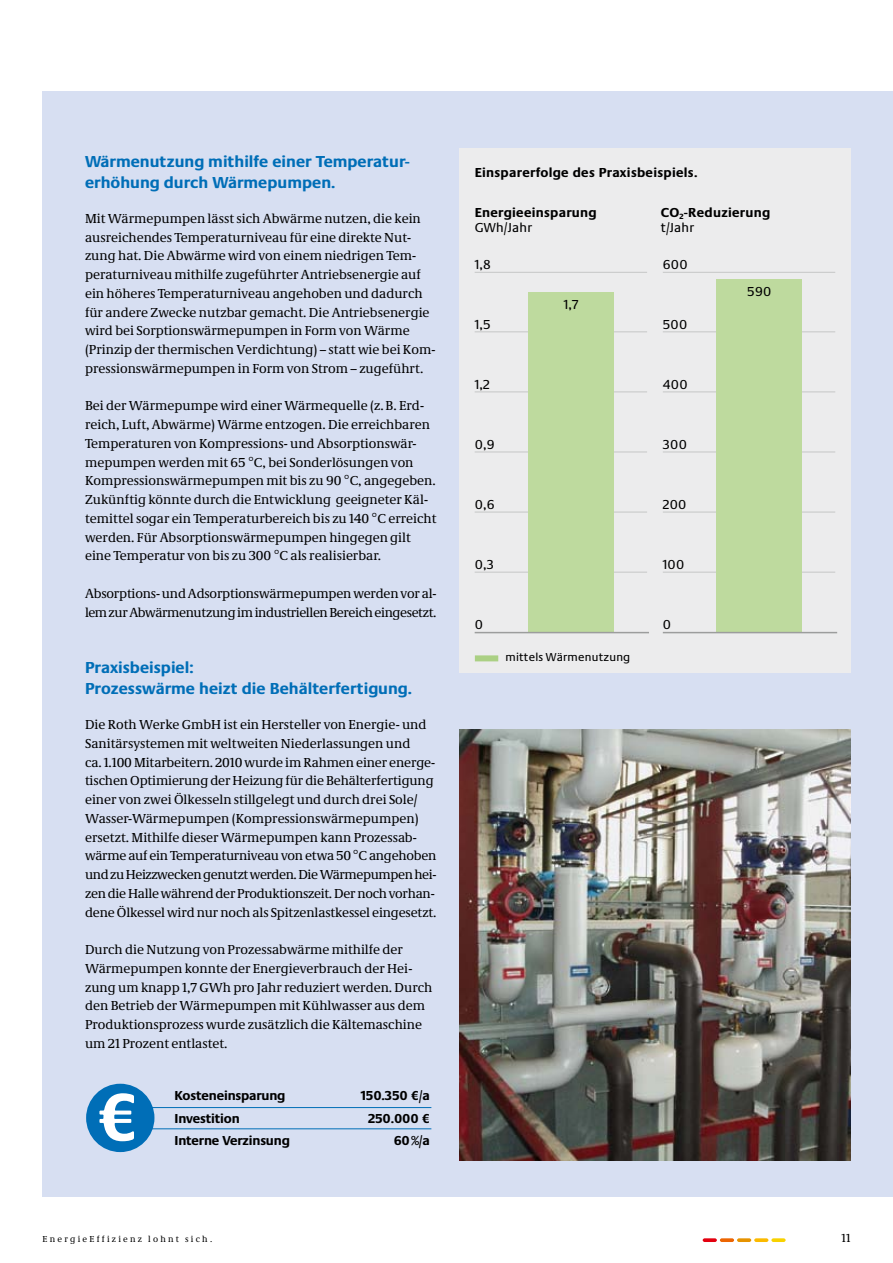
<style>
.page{position:relative;width:893px;height:1263px;background:#fff}
.page>*{position:absolute;margin:0;border:0;box-sizing:border-box;transform-origin:0 0}
.t1{font:700 70.2px "Neue Praxis";color:#fff}
.t2{font:700 16.5px/21px "Neue Praxis";color:#006eb7}
.t3{font:13.5px/18.8px "Neue Demos";color:#000}
.t4{font:13.5px/18.8px "Neue Demos";letter-spacing:-.02em;color:#000}
.t5{font:700 13.5px/15px "Neue Praxis";letter-spacing:.02em;color:#000}
.t6{font:13.5px "Neue Praxis";color:#000}
.t7{font:700 13.5px "Neue Praxis";letter-spacing:-.015em;color:#000}
.t8{font:12px "Neue Praxis";letter-spacing:.02em;color:#000}
.t9{font:12px "Neue Demos";color:#000}
.t10{font:9px "Neue Demos";letter-spacing:.25em;color:#000}
.s1{font-weight:400}
</style>
<div class="page">
<svg style="left:720px;top:1238px;width:14px;height:4px"></svg>
<svg style="left:703px;top:1238px;width:14px;height:4px"></svg>
<svg style="left:771px;top:1238px;width:15px;height:4px"></svg>
<svg style="left:754px;top:1238px;width:14px;height:4px"></svg>
<svg style="left:737px;top:1238px;width:14px;height:4px"></svg>
<div style="left:43px;top:91px;width:849px;height:1106px;background:#d7dff2"></div>
<img style="left:459px;top:729px;width:391px;height:431px">
<div style="left:86px;top:1084px;width:68px;height:68px;background:#006eb7;border-radius:50%"></div>
<hr style="left:151px;top:1107px;width:280px;height:1px;background:#006eb7">
<hr style="left:151px;top:1128px;width:280px;height:1px;background:#006eb7">
<div style="left:459px;top:148px;width:391px;height:524px;background:#ececed"></div>
<div style="left:475px;top:655px;width:23px;height:6px;background:#abd084"></div>
<hr style="left:475px;top:392px;width:172px;height:1px;background:#c5c6c6">
<hr style="left:475px;top:452px;width:172px;height:1px;background:#c5c6c6">
<hr style="left:475px;top:512px;width:172px;height:1px;background:#c5c6c6">
<hr style="left:475px;top:572px;width:172px;height:1px;background:#c5c6c6">
<hr style="left:475px;top:332px;width:172px;height:1px;background:#c5c6c6">
<hr style="left:663px;top:392px;width:172px;height:1px;background:#c5c6c6">
<hr style="left:663px;top:452px;width:172px;height:1px;background:#c5c6c6">
<hr style="left:663px;top:512px;width:172px;height:1px;background:#c5c6c6">
<hr style="left:663px;top:572px;width:172px;height:1px;background:#c5c6c6">
<hr style="left:663px;top:332px;width:172px;height:1px;background:#c5c6c6">
<div style="left:717px;top:279px;width:85px;height:354px;background:#beda9e"></div>
<hr style="left:663px;top:632px;width:174px;height:1px;background:#9c9d9d">
<div style="left:529px;top:292px;width:85px;height:341px;background:#beda9e"></div>
<hr style="left:475px;top:632px;width:174px;height:1px;background:#9c9d9d">
<hr style="left:475px;top:272px;width:172px;height:1px;background:#c5c6c6">
<hr style="left:663px;top:272px;width:172px;height:1px;background:#c5c6c6">
<p class="t2" style="left:85px;top:150px;width:326px">Wärmenutzung mithilfe einer Temperatur&shy;erhöhung durch Wärmepumpen.</p>
<p class="t3" style="left:85px;top:209px;width:352px">Mit Wärmepumpen lässt sich Abwärme nutzen, die kein ausreichendes Temperaturniveau für eine direkte Nut&shy;zung hat. Die Abwärme wird von einem niedrigen Tem&shy;peraturniveau mithilfe zugeführter Antriebsenergie auf ein höheres Temperaturniveau angehoben und dadurch für andere Zwecke nutzbar gemacht. Die Antriebsenergie wird bei Sorptionswärmepumpen in Form von Wärme (Prinzip der thermischen Verdichtung) – statt wie bei Kom&shy;pressionswärmepumpen in Form von Strom – zugeführt.</p>
<p class="t3" style="left:85px;top:396px;width:353px">Bei der Wärmepumpe wird einer Wärmequelle (z.B. Erd&shy;reich, Luft, Abwärme) Wärme entzogen. Die erreichbaren Temperaturen von Kompressions- und Absorptionswär&shy;mepumpen werden mit 65 °C, bei Sonderlösungen von Kompressionswärmepumpen mit bis zu 90 °C, angegeben.<br>Zukünftig könnte durch die Entwicklung geeigneter Käl&shy;temittel sogar ein Temperaturbereich bis zu 140 °C erreicht werden. Für Absorptionswärmepumpen hingegen gilt eine Temperatur von bis zu 300 °C als realisierbar.</p>
<p class="t4" style="left:85px;top:584px;width:353px">Absorptions- und Adsorptionswärmepumpen werden vor al&shy;lem zur Abwärmenutzung im industriellen Bereich eingesetzt.</p>
<p class="t2" style="left:85px;top:657px;width:328px">Praxisbeispiel:<br>Prozesswärme heizt die Behälterfertigung.</p>
<p class="t3" style="left:85px;top:715px;width:353px">Die Roth Werke GmbH ist ein Hersteller von Energie- und Sanitärsystemen mit weltweiten Niederlassungen und<br>ca. 1.100 Mitarbeitern. 2010 wurde im Rahmen einer energe&shy;tischen Optimierung der Heizung für die Behälterfertigung einer von zwei Ölkesseln stillgelegt und durch drei Sole/ Wasser-Wärmepumpen (Kompressionswärmepumpen) ersetzt. Mithilfe dieser Wärmepumpen kann Prozessab&shy;wärme auf ein Temperaturniveau von etwa 50 °C angehoben und zu Heizzwecken genutzt werden. Die Wärmepumpen hei&shy;zen die Halle während der Produktionszeit. Der noch vorhan&shy;dene Ölkessel wird nur noch als Spitzenlastkessel eingesetzt.</p>
<p class="t3" style="left:85px;top:940px;width:349px">Durch die Nutzung von Prozessabwärme mithilfe der Wärmepumpen konnte der Energieverbrauch der Hei&shy;zung um knapp 1,7 GWh pro Jahr reduziert werden. Durch den Betrieb der Wärmepumpen mit Kühlwasser aus dem Produktionsprozess wurde zusätzlich die Kältemaschine um 21 Prozent entlastet.</p>
<h1 class="t1" style="left:96px;top:1075px;width:43px">€</h1>
<p class="t7" style="left:175px;top:1088px;width:112px">Kosteneinsparung</p>
<p class="t5" style="left:361px;top:1088px;width:70px">150.350 €/a</p>
<p class="t7" style="left:175px;top:1110px;width:67px">Investition</p>
<p class="t5" style="left:368px;top:1111px;width:63px">250.000 €</p>
<p class="t7" style="left:175px;top:1133px;width:117px">Interne Verzinsung</p>
<p class="t5" style="left:394px;top:1133px;width:37px">60%/a</p>
<p class="t5" style="left:475px;top:164px;width:224px">Einsparerfolge des Praxisbeispiels.</p>
<p class="t5" style="left:475px;top:205px;width:123px">Energieeinsparung</p>
<p class="t6" style="left:475px;top:220px;width:59px">GWh/Jahr</p>
<p class="t6" style="left:475px;top:256px;width:18px">1,8</p>
<p class="t5" style="left:661px;top:205px;width:111px">CO<sub>2</sub>-Reduzierung <span class="s1">t/Jahr</span></p>
<p class="t6" style="left:663px;top:256px;width:26px">600</p>
<p class="t6" style="left:747px;top:284px;width:26px">590</p>
<p class="t6" style="left:564px;top:296px;width:16px">1,7</p>
<p class="t6" style="left:475px;top:316px;width:17px">1,5</p>
<p class="t6" style="left:663px;top:316px;width:26px">500</p>
<p class="t6" style="left:475px;top:376px;width:17px">1,2</p>
<p class="t6" style="left:663px;top:376px;width:26px">400</p>
<p class="t6" style="left:475px;top:436px;width:22px">0,9</p>
<p class="t6" style="left:663px;top:436px;width:26px">300</p>
<p class="t6" style="left:475px;top:496px;width:22px">0,6</p>
<p class="t6" style="left:663px;top:496px;width:25px">200</p>
<p class="t6" style="left:475px;top:556px;width:21px">0,3</p>
<p class="t6" style="left:663px;top:556px;width:23px">100</p>
<p class="t6" style="left:475px;top:616px;width:10px">0</p>
<p class="t6" style="left:663px;top:616px;width:10px">0</p>
<p class="t8" style="left:505px;top:650px;width:126px">mittels Wärmenutzung</p>
<p class="t10" style="left:43px;top:1233px;width:171px">EnergieEffizienz lohnt sich.</p>
<p class="t9" style="left:842px;top:1230px;width:10px">11</p>
</div>
